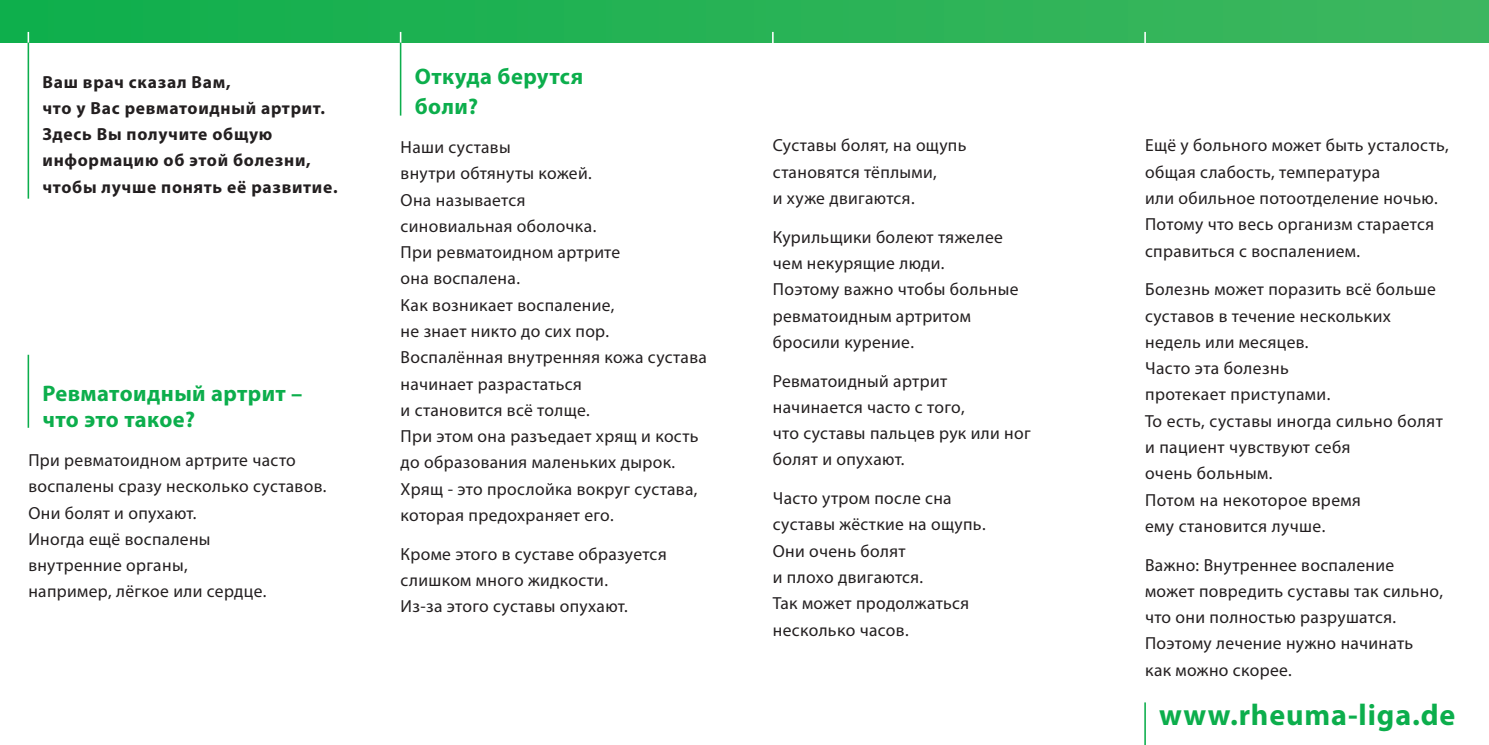
<style>
.page{position:relative;width:1489px;height:745px;background:#fff}
.page>*{position:absolute;margin:0;border:0;box-sizing:border-box;transform-origin:0 0}
.t1{font:700 30px "Myriad Pro";letter-spacing:.03em;color:#0cae4c}
.t2{font:700 22.5px/26.2px "Myriad Pro";letter-spacing:.02em;color:#0cae4c}
.t3{font:17.5px/26.2px "Myriad Pro";letter-spacing:.02em;color:#231f20}
.t4{font:700 17.5px/26.2px "Myriad Pro";letter-spacing:.04em;color:#231f20}
</style>
<div class="page">
<div style="left:0;top:0;width:1488px;height:43px;background:linear-gradient(to right,#0faf4c,#3eb65f)"></div>
<hr style="left:28px;top:43px;width:1px;height:155px;background:#0cae4c">
<hr style="left:28px;top:354px;width:1px;height:73px;background:#0cae4c">
<hr style="left:400px;top:43px;width:1px;height:72px;background:#0cae4c">
<hr style="left:1144px;top:702px;width:1px;height:42px;background:#0cae4c">
<p class="t4" style="left:43px;top:70px;width:296px">Ваш врач сказал Вам,<br>что у Вас ревматоидный артрит.<br>Здесь Вы получите общую информацию об этой болезни, чтобы лучше понять её развитие.</p>
<p class="t2" style="left:415px;top:63px;width:170px;line-height:30px">Откуда берутся боли?</p>
<p class="t3" style="left:400px;top:135px;width:308px">Наши суставы<br>внутри обтянуты кожей.<br>Она называется<br>синовиальная оболочка.<br>При ревматоидном артрите<br>она воспалена.<br>Как возникает воспаление,<br>не знает никто до сих пор.<br>Воспалённая внутренняя кожа сустава начинает разрастаться<br>и становится всё толще.<br>При этом она разъедает хрящ и кость до образования маленьких дырок.<br>Хрящ - это прослойка вокруг сустава, которая предохраняет его.</p>
<p class="t3" style="left:400px;top:541px;width:267px">Кроме этого в суставе образуется слишком много жидкости.<br>Из-за этого суставы опухают.</p>
<p class="t2" style="left:43px;top:382px;width:261px">Ревматоидный артрит – что это такое?</p>
<p class="t3" style="left:28px;top:448px;width:299px">При ревматоидном артрите часто воспалены сразу несколько суставов.<br>Они болят и опухают.<br>Иногда ещё воспалены<br>внутренние органы,<br>например, лёгкое или сердце.</p>
<p class="t3" style="left:772px;top:134px;width:195px">Суставы болят, на ощупь становятся тёплыми,<br>и хуже двигаются.</p>
<p class="t3" style="left:772px;top:225px;width:247px">Курильщики болеют тяжелее чем некурящие люди.<br>Поэтому важно чтобы больные ревматоидным артритом бросили курение.</p>
<p class="t3" style="left:772px;top:369px;width:259px">Ревматоидный артрит начинается часто с того,<br>что суставы пальцев рук или ног болят и опухают.</p>
<p class="t3" style="left:772px;top:486px;width:214px">Часто утром после сна суставы жёсткие на ощупь.<br>Они очень болят<br>и плохо двигаются.<br>Так может продолжаться несколько часов.</p>
<p class="t3" style="left:1144px;top:134px;width:305px">Ещё у больного может быть усталость, общая слабость, температура<br>или обильное потоотделение ночью.<br>Потому что весь организм старается справиться с воспалением.</p>
<p class="t3" style="left:1144px;top:277px;width:299px">Болезнь может поразить всё больше суставов в течение нескольких недель или месяцев.<br>Часто эта болезнь<br>протекает приступами.<br>То есть, суставы иногда сильно болят и пациент чувствуют себя<br>очень больным.<br>Потом на некоторое время<br>ему становится лучше.</p>
<p class="t3" style="left:1144px;top:552px;width:299px">Важно: Внутреннее воспаление может повредить суставы так сильно, что они полностью разрушатся.<br>Поэтому лечение нужно начинать как можно скорее.</p>
<h1 class="t1" style="left:1159px;top:703px;width:298px">www.rheuma-liga.de</h1>
</div>
